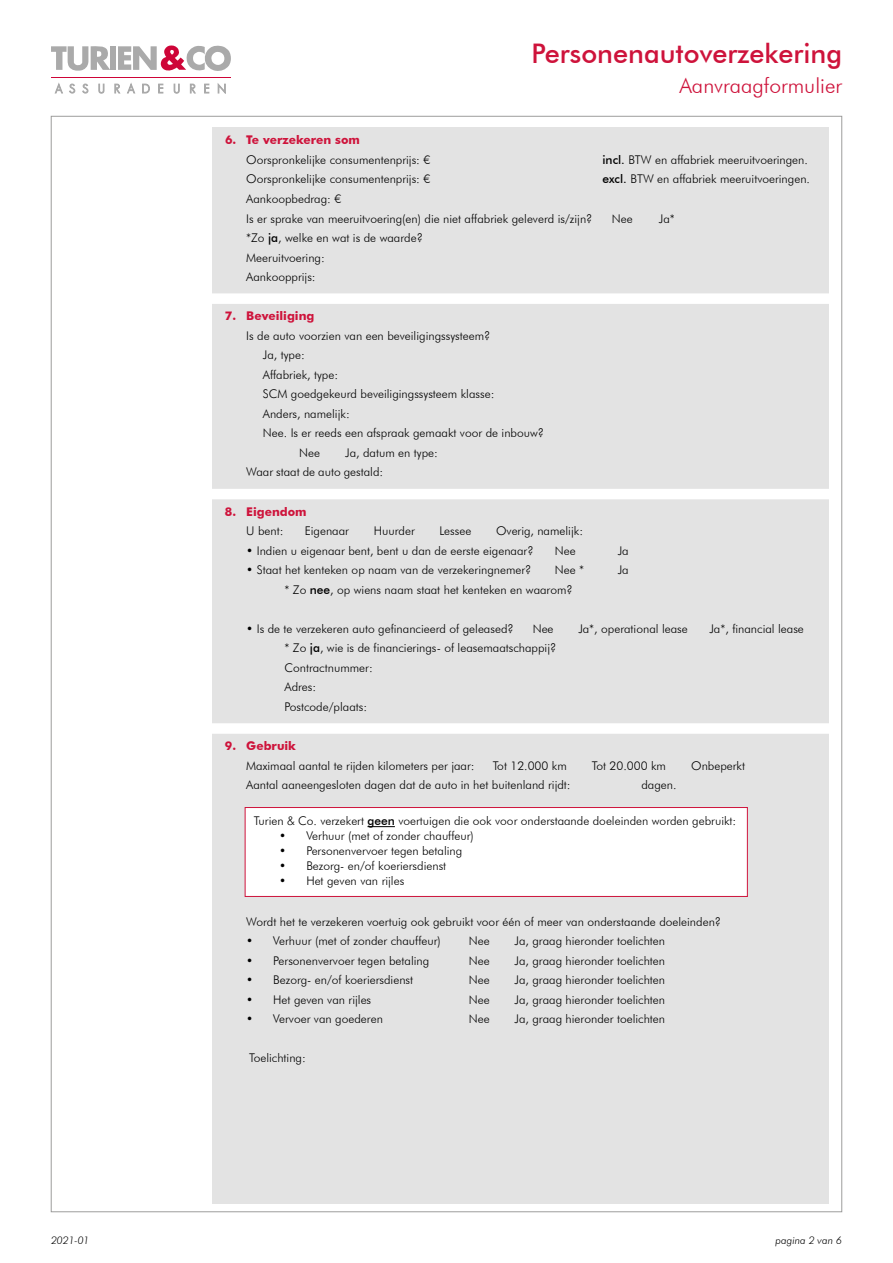
<style>
.page{position:relative;width:893px;height:1263px;background:#fff}
.page>*{position:absolute;margin:0;border:0;box-sizing:border-box;transform-origin:0 0}
.t1{font:500 27px "Futura BT";color:#ce133b}
.t2{font:300 21px "Futura BT";color:#ce133b}
.t3{font:300 12px/19.5px "Futura BT";color:#000}
.t4{font:700 12px "Futura BT";color:#ce133b}
.t5{font:italic 300 10.5px "Futura BT";color:#000}
.s1{font-weight:500}
</style>
<div class="page">
<div style="left:110px;top:46px;width:6px;height:24px;background:#aaa"></div>
<svg style="left:118px;top:45px;width:113px;height:26px"></svg>
<svg style="left:51px;top:46px;width:59px;height:25px"></svg>
<svg style="left:55px;top:83px;width:8px;height:10px"></svg>
<svg style="left:69px;top:84px;width:6px;height:9px"></svg>
<svg style="left:82px;top:84px;width:6px;height:9px"></svg>
<svg style="left:99px;top:84px;width:5px;height:10px"></svg>
<svg style="left:115px;top:84px;width:5px;height:9px"></svg>
<svg style="left:127px;top:83px;width:8px;height:10px"></svg>
<svg style="left:142px;top:84px;width:8px;height:9px"></svg>
<svg style="left:158px;top:84px;width:5px;height:9px"></svg>
<svg style="left:174px;top:84px;width:6px;height:10px"></svg>
<svg style="left:190px;top:84px;width:6px;height:9px"></svg>
<svg style="left:204px;top:84px;width:5px;height:9px"></svg>
<svg style="left:218px;top:83px;width:8px;height:11px"></svg>
<hr style="left:51px;top:77px;width:180px;height:1px;background:#ce0538">
<div style="left:213px;top:127px;width:616px;height:1076px;background:#e3e3e3"></div>
<div style="left:208px;top:293px;width:630px;height:11px;background:#fff"></div>
<div style="left:208px;top:489px;width:630px;height:10px;background:#fff"></div>
<div style="left:208px;top:723px;width:630px;height:11px;background:#fff"></div>
<div style="left:245px;top:807px;width:502px;height:89px;background:#fff"></div>
<svg style="left:367px;top:826px;width:28px;height:1px"></svg>
<div style="left:245px;top:807px;width:502px;height:90px;border:1px solid #ce133b"></div>
<h1 class="t1" style="left:531px;top:37px;width:312px">Personenautoverzekering</h1>
<h2 class="t2" style="left:679px;top:73px;width:164px">Aanvraagformulier</h2>
<p class="t4" style="left:225px;top:133px;width:136px">6. Te verzekeren som</p>
<p class="t3" style="left:246px;top:150px;width:186px">Oorspronkelijke consumentenprijs: €</p>
<p class="t3" style="left:602px;top:150px;width:207px"><span class="s1">incl.</span> BTW en affabriek meeruitvoeringen.</p>
<p class="t3" style="left:246px;top:169px;width:186px">Oorspronkelijke consumentenprijs: €</p>
<p class="t3" style="left:602px;top:169px;width:209px"><span class="s1">excl.</span> BTW en affabriek meeruitvoeringen.</p>
<p class="t3" style="left:246px;top:189px;width:348px">Aankoopbedrag: €<br>Is er sprake van meeruitvoering(en) die niet affabriek geleverd is/zijn?</p>
<p class="t3" style="left:612px;top:208px;width:22px">Nee</p>
<p class="t3" style="left:659px;top:208px;width:17px">Ja*</p>
<p class="t3" style="left:246px;top:228px;width:178px">*Zo <span class="s1">ja</span>, welke en wat is de waarde?<br>Meeruitvoering:<br>Aankoopprijs:</p>
<p class="t4" style="left:225px;top:309px;width:91px">7. Beveiliging</p>
<p class="t3" style="left:246px;top:326px;width:246px">Is de auto voorzien van een beveiligingssysteem?</p>
<p class="t3" style="left:263px;top:345px;width:43px">Ja, type:</p>
<p class="t3" style="left:263px;top:365px;width:77px">Affabriek, type:</p>
<p class="t3" style="left:263px;top:384px;width:233px">SCM goedgekeurd beveiligingssysteem klasse:</p>
<p class="t3" style="left:263px;top:404px;width:88px">Anders, namelijk:</p>
<p class="t3" style="left:263px;top:423px;width:283px">Nee. Is er reeds een afspraak gemaakt voor de inbouw?</p>
<p class="t3" style="left:299px;top:443px;width:22px">Nee</p>
<p class="t3" style="left:246px;top:443px;width:193px;text-indent:99px">Ja, datum en type:<br>Waar staat de auto gestald:</p>
<p class="t4" style="left:225px;top:504px;width:83px">8. Eigendom</p>
<p class="t3" style="left:246px;top:521px;width:39px">U bent:</p>
<p class="t3" style="left:305px;top:521px;width:46px">Eigenaar</p>
<p class="t3" style="left:374px;top:521px;width:43px">Huurder</p>
<p class="t3" style="left:439px;top:521px;width:33px">Lessee</p>
<p class="t3" style="left:496px;top:521px;width:88px">Overig, namelijk:</p>
<p class="t3" style="left:246px;top:541px;width:289px">• Indien u eigenaar bent, bent u dan de eerste eigenaar?</p>
<p class="t3" style="left:555px;top:541px;width:22px">Nee</p>
<p class="t3" style="left:618px;top:541px;width:12px">Ja</p>
<p class="t3" style="left:246px;top:560px;width:287px">• Staat het kenteken op naam van de verzekeringnemer?</p>
<p class="t3" style="left:555px;top:560px;width:31px">Nee *</p>
<p class="t3" style="left:618px;top:560px;width:12px">Ja</p>
<p class="t3" style="left:284px;top:580px;width:290px">* Zo <span class="s1">nee</span>, op wiens naam staat het kenteken en waarom?</p>
<p class="t3" style="left:246px;top:619px;width:269px">• Is de te verzekeren auto gefinancieerd of geleased?</p>
<p class="t3" style="left:533px;top:619px;width:22px">Nee</p>
<p class="t3" style="left:578px;top:619px;width:111px">Ja*, operational lease</p>
<p class="t3" style="left:709px;top:619px;width:96px">Ja*, financial lease</p>
<p class="t3" style="left:285px;top:638px;width:273px">* Zo <span class="s1">ja</span>, wie is de financierings- of leasemaatschappij?<br>Contractnummer:<br>Adres:<br>Postcode/plaats:</p>
<p class="t4" style="left:225px;top:739px;width:73px">9. Gebruik</p>
<p class="t3" style="left:246px;top:756px;width:230px">Maximaal aantal te rijden kilometers per jaar:</p>
<p class="t3" style="left:493px;top:756px;width:76px">Tot 12.000 km</p>
<p class="t3" style="left:592px;top:756px;width:76px">Tot 20.000 km</p>
<p class="t3" style="left:691px;top:756px;width:55px">Onbeperkt</p>
<p class="t3" style="left:246px;top:775px;width:326px">Aantal aaneengesloten dagen dat de auto in het buitenland rijdt:</p>
<p class="t3" style="left:641px;top:775px;width:37px">dagen.</p>
<p class="t3" style="left:254px;top:811px;width:484px">Turien &amp; Co. verzekert <span class="s1">geen</span> voertuigen die ook voor onderstaande doeleinden worden gebruikt:</p>
<p class="t3" style="left:279px;top:826px;width:196px">• Verhuur (met of zonder chauffeur)</p>
<p class="t3" style="left:279px;top:841px;width:185px">• Personenvervoer tegen betaling</p>
<p class="t3" style="left:279px;top:856px;width:168px">• Bezorg- en/of koeriersdienst</p>
<p class="t3" style="left:279px;top:871px;width:126px">• Het geven van rijles</p>
<p class="t3" style="left:246px;top:912px;width:476px">Wordt het te verzekeren voertuig ook gebruikt voor één of meer van onderstaande doeleinden?</p>
<p class="t3" style="left:246px;top:931px;width:196px">• Verhuur (met of zonder chauffeur)</p>
<p class="t3" style="left:469px;top:931px;width:22px">Nee</p>
<p class="t3" style="left:515px;top:931px;width:152px">Ja, graag hieronder toelichten</p>
<p class="t3" style="left:246px;top:951px;width:185px">• Personenvervoer tegen betaling</p>
<p class="t3" style="left:469px;top:951px;width:22px">Nee</p>
<p class="t3" style="left:515px;top:951px;width:152px">Ja, graag hieronder toelichten</p>
<p class="t3" style="left:246px;top:970px;width:168px">• Bezorg- en/of koeriersdienst</p>
<p class="t3" style="left:469px;top:970px;width:22px">Nee</p>
<p class="t3" style="left:515px;top:970px;width:152px">Ja, graag hieronder toelichten</p>
<p class="t3" style="left:246px;top:990px;width:126px">• Het geven van rijles</p>
<p class="t3" style="left:469px;top:990px;width:22px">Nee</p>
<p class="t3" style="left:515px;top:990px;width:152px">Ja, graag hieronder toelichten</p>
<p class="t3" style="left:246px;top:1009px;width:138px">• Vervoer van goederen</p>
<p class="t3" style="left:469px;top:1009px;width:22px">Nee</p>
<p class="t3" style="left:515px;top:1009px;width:152px">Ja, graag hieronder toelichten</p>
<p class="t3" style="left:249px;top:1048px;width:58px">Toelichting:</p>
<p class="t5" style="left:51px;top:1234px;width:40px">2021-01</p>
<p class="t5" style="left:775px;top:1234px;width:68px">pagina 2 van 6</p>
</div>
